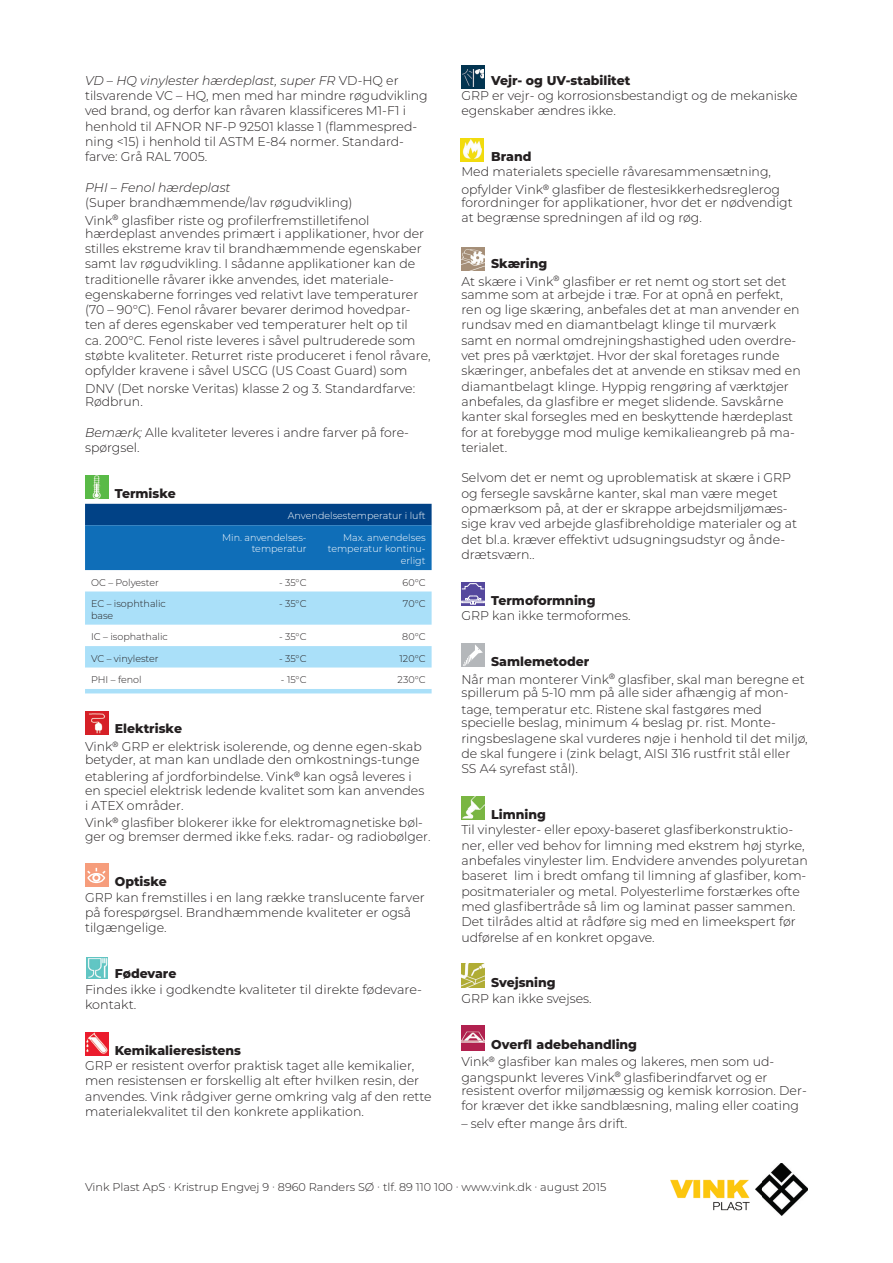
<style>
.page{position:relative;width:893px;height:1263px;background:#fff}
.page>*{position:absolute;margin:0;border:0;box-sizing:border-box;transform-origin:0 0}
.t1{font:300 12.75px/15.3px "Montserrat";color:#231f20}
.t2{font:800 12.75px "Montserrat";color:#231f20}
.t3{font:italic 300 12.75px "Montserrat";color:#231f20}
.t4{font:300 11.25px "Montserrat";color:#231f20}
.t5{font:300 9.75px/11.7px "Montserrat";color:#231f20}
.t6{font:300 9.75px/11.7px "Montserrat";color:#fff}
.s1{font-style:italic}
.s2{font-weight:800}
</style>
<div class="page">
<img style="left:670px;top:1163px;width:138px;height:52px">
<svg style="left:85px;top:504px;width:347px;height:66px;background:#0b60a8"></svg>
<svg style="left:85px;top:591px;width:347px;height:76px"></svg>
<svg style="left:85px;top:689px;width:347px;height:4px"></svg>
<div style="left:85px;top:475px;width:23px;height:24px;background:#59ba47"></div>
<img style="left:93px;top:476px;width:7px;height:22px">
<div style="left:85px;top:711px;width:23px;height:24px;background:#d52027"></div>
<img style="left:89px;top:713px;width:16px;height:21px">
<div style="left:85px;top:864px;width:23px;height:23px;background:#f69d7c"></div>
<div style="left:92px;top:874px;width:8px;height:8px;border:2px solid #fff;border-radius:50%"></div>
<svg style="left:87px;top:868px;width:19px;height:8px"></svg>
<div style="left:87px;top:873px;width:18px;height:10px;border:1px solid #fff;border-radius:50%"></div>
<img style="left:86px;top:957px;width:22px;height:22px">
<div style="left:85px;top:1032px;width:23px;height:23px;background:#ea1c2d"></div>
<img style="left:86px;top:1032px;width:22px;height:22px">
<div style="left:461px;top:65px;width:24px;height:24px;background:#023450"></div>
<img style="left:463px;top:69px;width:20px;height:18px">
<div style="left:461px;top:138px;width:23px;height:24px;background:#f1db0d"></div>
<img style="left:462px;top:140px;width:20px;height:19px">
<div style="left:461px;top:247px;width:24px;height:24px;background:#a59079"></div>
<img style="left:462px;top:249px;width:22px;height:22px">
<div style="left:461px;top:582px;width:24px;height:24px;background:#55489d"></div>
<svg style="left:461px;top:583px;width:24px;height:22px"></svg>
<div style="left:461px;top:643px;width:24px;height:23px;background:#b4b7ba"></div>
<svg style="left:463px;top:645px;width:20px;height:21px"></svg>
<div style="left:461px;top:796px;width:24px;height:24px;background:#78b542"></div>
<img style="left:462px;top:796px;width:22px;height:23px">
<img style="left:461px;top:964px;width:24px;height:24px">
<img style="left:461px;top:1026px;width:24px;height:24px">
<p class="t1" style="left:85px;top:72px;width:344px"><span class="s1">VD – HQ vinylester hærdeplast, super FR</span> VD-HQ er tilsvarende VC – HQ, men med har mindre røgudvikling ved brand, og derfor kan råvaren klassificeres M1-F1 i henhold til AFNOR NF-P 92501 klasse 1 (flammespred&shy;ning &lt;15) i henhold til ASTM E-84 normer. Standard&shy;farve: Grå RAL 7005.</p>
<p class="t3" style="left:85px;top:179px;width:147px">PHI – Fenol hærdeplast</p>
<p class="t1" style="left:85px;top:193px;width:286px;line-height:17.4px">(Super brandhæmmende/lav røgudvikling)<br>Vink<sup>®</sup> glasfiber riste og profi ler fremstillet i fenol</p>
<p class="t1" style="left:85px;top:225px;width:347px">hærdeplast anvendes primært i applikationer, hvor der stilles ekstreme krav til brandhæmmende egenskaber samt lav røgudvikling. I sådanne applikationer kan de traditionelle råvarer ikke anvendes, idet materiale&shy;egenskaberne forringes ved relativt lave temperaturer (70 – 90°C). Fenol råvarer bevarer derimod hovedpar&shy;ten af deres egenskaber ved temperaturer helt op til<br>ca. 200°C. Fenol riste leveres i såvel pultruderede som støbte kvaliteter. Returret riste produceret i fenol råvare, opfylder kravene i såvel USCG (US Coast Guard) som</p>
<p class="t1" style="left:85px;top:381px;width:332px;line-height:13.2px">DNV (Det norske Veritas) klasse 2 og 3. Standardfarve:<br>Rødbrun.</p>
<p class="t1" style="left:85px;top:424px;width:325px"><span class="s1">Bemærk;</span> Alle kvaliteter leveres i andre farver på fore&shy;spørgsel.</p>
<p class="t2" style="left:115px;top:484px;width:62px">Termiske</p>
<p class="t6" style="left:222px;top:505px;width:205px;line-height:21.5px;text-indent:66px">Anvendelsestemperatur i luft<br>Min. anvendelses-</p>
<p class="t6" style="left:252px;top:543px;width:56px">temperatur</p>
<p class="t6" style="left:328px;top:531px;width:99px;text-align:right">Max. anvendelses temperatur kontinu&shy;erligt</p>
<p class="t5" style="left:91px;top:576px;width:69px">OC – Polyester</p>
<p class="t5" style="left:279px;top:576px;width:29px">- 35°C</p>
<p class="t5" style="left:403px;top:576px;width:25px">60°C</p>
<p class="t5" style="left:91px;top:597px;width:76px">EC – isophthalic base</p>
<p class="t5" style="left:279px;top:597px;width:29px">- 35°C</p>
<p class="t5" style="left:403px;top:597px;width:24px">70°C</p>
<p class="t5" style="left:91px;top:630px;width:78px">IC – isophathalic</p>
<p class="t5" style="left:279px;top:630px;width:29px">- 35°C</p>
<p class="t5" style="left:402px;top:630px;width:25px">80°C</p>
<p class="t5" style="left:91px;top:652px;width:69px">VC – vinylester</p>
<p class="t5" style="left:279px;top:652px;width:29px">- 35°C</p>
<p class="t5" style="left:400px;top:652px;width:27px">120°C</p>
<p class="t5" style="left:91px;top:673px;width:52px">PHI – fenol</p>
<p class="t5" style="left:281px;top:673px;width:27px">- 15°C</p>
<p class="t5" style="left:398px;top:673px;width:29px">230°C</p>
<p class="t1" style="left:85px;top:720px;width:338px;line-height:17.4px;text-indent:30px"><span class="s2">Elektriske<br></span>Vink<sup>®</sup> GRP er elektrisk isolerende, og denne egen-skab</p>
<p class="t1" style="left:85px;top:750px;width:336px;line-height:17.4px">betyder, at man kan undlade den omkostnings-tunge etablering af jordforbindelse. Vink<sup>®</sup> kan også leveres i</p>
<p class="t1" style="left:85px;top:782px;width:341px">en speciel elektrisk ledende kvalitet som kan anvendes i ATEX områder.</p>
<p class="t1" style="left:85px;top:816px;width:347px;line-height:13.2px">Vink<sup>®</sup> glasfiber blokerer ikke for elektromagnetiske bøl&shy;ger og bremser dermed ikke f.eks. radar- og radiobølger.</p>
<p class="t2" style="left:115px;top:872px;width:53px">Optiske</p>
<p class="t1" style="left:85px;top:889px;width:341px">GRP kan fremstilles i en lang række translucente farver på forespørgsel. Brandhæmmende kvaliteter er også tilgængelige.</p>
<p class="t2" style="left:115px;top:964px;width:63px">Fødevare</p>
<p class="t1" style="left:85px;top:981px;width:338px">Findes ikke i godkendte kvaliteter til direkte fødevare&shy;kontakt.</p>
<p class="t2" style="left:115px;top:1041px;width:128px">Kemikalieresistens</p>
<p class="t1" style="left:85px;top:1057px;width:348px">GRP er resistent overfor praktisk taget alle kemikalier, men resistensen er forskellig alt efter hvilken resin, der anvendes. Vink rådgiver gerne omkring valg af den rette materialekvalitet til den konkrete applikation.</p>
<p class="t2" style="left:491px;top:71px;width:141px">Vejr- og UV-stabilitet</p>
<p class="t1" style="left:461px;top:87px;width:338px">GRP er vejr- og korrosionsbestandigt og de mekaniske egenskaber ændres ikke.</p>
<p class="t2" style="left:491px;top:147px;width:42px">Brand</p>
<p class="t1" style="left:461px;top:163px;width:320px;line-height:17.4px">Med materialets specielle råvaresammensætning, opfylder Vink<sup>®</sup> glasfiber de fl este sikkerhedsregler og</p>
<p class="t1" style="left:461px;top:194px;width:333px">forordninger for applikationer, hvor det er nødvendigt at begrænse spredningen af ild og røg.</p>
<p class="t1" style="left:461px;top:255px;width:326px;line-height:17.4px;text-indent:30px"><span class="s2">Skæring<br></span>At skære i Vink<sup>®</sup> glasfiber er ret nemt og stort set det</p>
<p class="t1" style="left:461px;top:286px;width:341px">samme som at arbejde i træ. For at opnå en perfekt, ren og lige skæring, anbefales det at man anvender en rundsav med en diamantbelagt klinge til murværk samt en normal omdrejningshastighed uden overdre&shy;vet pres på værktøjet. Hvor der skal foretages runde skæringer, anbefales det at anvende en stiksav med en diamantbelagt klinge. Hyppig rengøring af værktøjer anbefales, da glasfibre er meget slidende. Savskårne kanter skal forsegles med en beskyttende hærdeplast for at forebygge mod mulige kemikalieangreb på ma&shy;terialet.</p>
<p class="t1" style="left:461px;top:470px;width:337px">Selvom det er nemt og uproblematisk at skære i GRP og fersegle savskårne kanter, skal man være meget opmærksom på, at der er skrappe arbejdsmiljømæs&shy;sige krav ved arbejde glasfibreholdige materialer og at det bl.a. kræver effektivt udsugningsudstyr og ånde&shy;drætsværn..</p>
<p class="t2" style="left:491px;top:591px;width:106px">Termoformning</p>
<p class="t1" style="left:461px;top:608px;width:171px">GRP kan ikke termoformes.</p>
<p class="t1" style="left:461px;top:652px;width:345px;line-height:17.4px;text-indent:30px"><span class="s2">Samlemetoder<br></span>Når man monterer Vink<sup>®</sup> glasfiber, skal man beregne et</p>
<p class="t1" style="left:461px;top:683px;width:329px;line-height:17.4px">spillerum på 5-10 mm på alle sider afhængig af mon&shy;tage, temperatur etc. Ristene skal fastgøres med</p>
<p class="t1" style="left:461px;top:715px;width:348px">specielle beslag, minimum 4 beslag pr. rist. Monte&shy;ringsbeslagene skal vurderes nøje i henhold til det miljø, de skal fungere i (zink belagt, AISI 316 rustfrit stål eller SS A4 syrefast stål).</p>
<p class="t2" style="left:491px;top:805px;width:56px">Limning</p>
<p class="t1" style="left:461px;top:822px;width:348px">Til vinylester- eller epoxy-baseret glasfiberkonstruktio&shy;ner, eller ved behov for limning med ekstrem høj styrke, anbefales vinylester lim. Endvidere anvendes polyuretan baseret lim i bredt omfang til limning af glasfiber, kom&shy;positmaterialer og metal. Polyesterlime forstærkes ofte med glasfibertråde så lim og laminat passer sammen.<br>Det tilrådes altid at rådføre sig med en limeekspert før udførelse af en konkret opgave.</p>
<p class="t2" style="left:491px;top:973px;width:66px">Svejsning</p>
<p class="t1" style="left:461px;top:990px;width:132px">GRP kan ikke svejses.</p>
<p class="t1" style="left:461px;top:1035px;width:314px;line-height:17.4px;text-indent:30px"><span class="s2">Overfl adebehandling<br></span>Vink<sup>®</sup> glasfiber kan males og lakeres, men som ud-</p>
<p class="t1" style="left:461px;top:1070px;width:347px;line-height:13.4px">gangspunkt leveres Vink<sup>®</sup> glasfiberindfarvet og er resistent overfor miljømæssig og kemisk korrosion. Der-</p>
<p class="t1" style="left:461px;top:1098px;width:339px">for kræver det ikke sandblæsning, maling eller coating</p>
<p class="t1" style="left:461px;top:1115px;width:167px">– selv efter mange års drift.</p>
<p class="t4" style="left:85px;top:1179px;width:523px">Vink Plast ApS ∙ Kristrup Engvej 9 ∙ 8960 Randers SØ ∙ tlf. 89 110 100 ∙ www.vink.dk ∙ august 2015</p>
</div>
